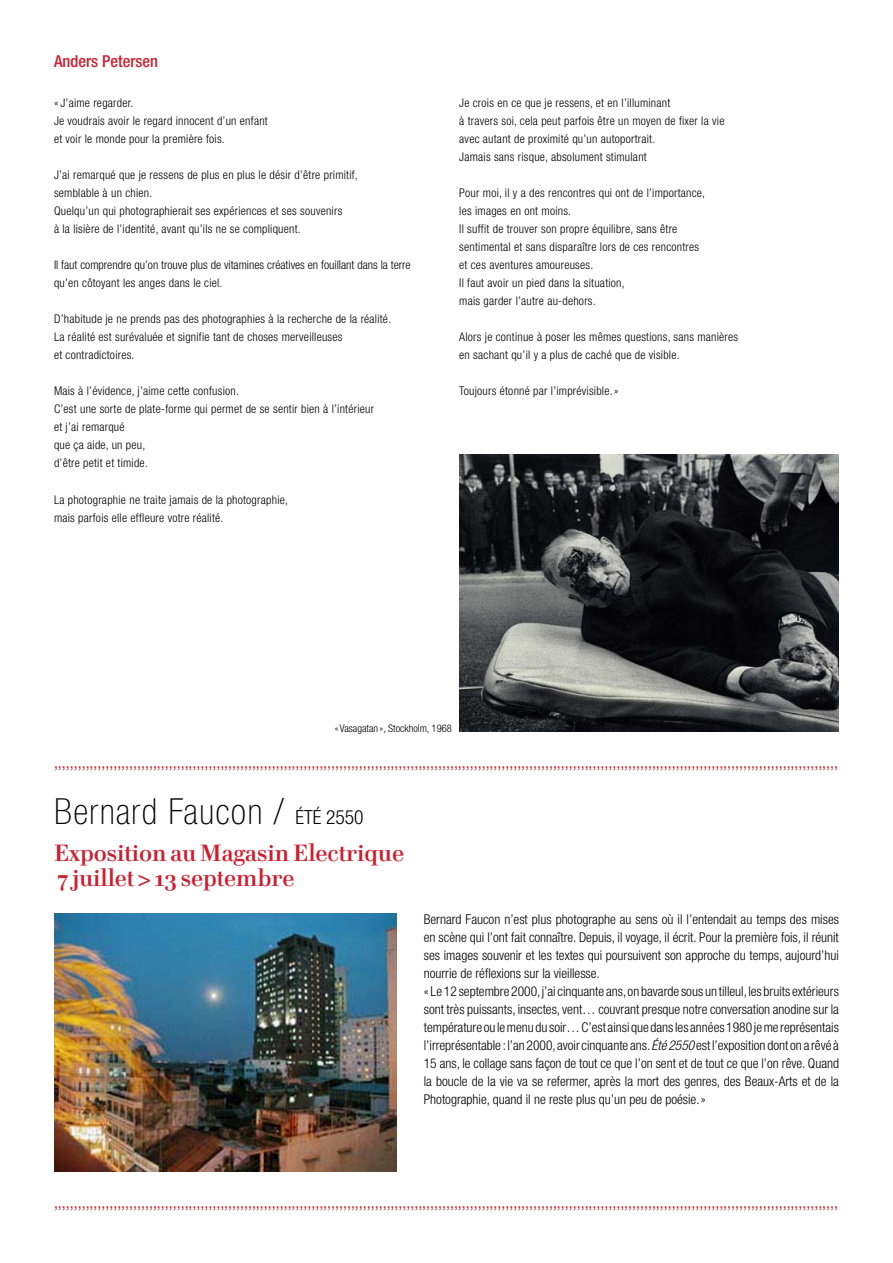
<style>
.page{position:relative;width:893px;height:1263px;background:#fff}
.page>*{position:absolute;margin:0;border:0;box-sizing:border-box;transform-origin:0 0}
.t1{font:100 condensed 36px "Helvetica Neue";letter-spacing:.04em;color:#000}
.t2{font:700 24px/25.5px "Cellini";color:#ce1f30}
.t3{font:condensed 16.5px "Helvetica Neue";color:#ce1f30}
.t4{font:500 condensed 16.5px "Helvetica Neue";color:#ce1f30}
.t5{font:300 condensed 13.5px/18px "Helvetica Neue";color:#000}
.t6{font:300 condensed 12px/18px "Helvetica Neue";letter-spacing:.02em;color:#000}
.t7{font:300 condensed 12px/18px "Helvetica Neue";color:#000}
.t8{font:300 condensed 10.5px "Helvetica Neue";color:#000}
.s1{font-weight:300;font-size:19.5px}
.s2{font-style:italic}
</style>
<div class="page">
<img style="left:459px;top:454px;width:380px;height:278px">
<img style="left:54px;top:914px;width:343px;height:257px">
<h3 class="t4" style="left:54px;top:51px;width:106px">Anders Petersen</h3>
<p class="t6" style="left:54px;top:94px;width:215px">« J’aime regarder.<br>Je voudrais avoir le regard innocent d’un enfant et voir le monde pour la première fois.</p>
<p class="t6" style="left:54px;top:166px;width:305px">J’ai remarqué que je ressens de plus en plus le désir d’être primitif, semblable à un chien.<br>Quelqu’un qui photographierait ses expériences et ses souvenirs<br>à la lisière de l’identité, avant qu’ils ne se compliquent.</p>
<p class="t7" style="left:54px;top:256px;width:358px">Il faut comprendre qu’on trouve plus de vitamines créatives en fouillant dans la terre qu’en côtoyant les anges dans le ciel.</p>
<p class="t6" style="left:54px;top:310px;width:339px">D’habitude je ne prends pas des photographies à la recherche de la réalité.<br>La réalité est surévaluée et signifie tant de choses merveilleuses<br>et contradictoires.</p>
<p class="t6" style="left:54px;top:382px;width:322px">Mais à l’évidence, j’aime cette confusion.<br>C’est une sorte de plate-forme qui permet de se sentir bien à l’intérieur et j’ai remarqué<br>que ça aide, un peu,<br>d’être petit et timide.</p>
<p class="t6" style="left:54px;top:490px;width:236px">La photographie ne traite jamais de la photographie, mais parfois elle effleure votre réalité.</p>
<p class="t6" style="left:459px;top:94px;width:267px">Je crois en ce que je ressens, et en l’illuminant<br>à travers soi, cela peut parfois être un moyen de fixer la vie avec autant de proximité qu’un autoportrait.<br>Jamais sans risque, absolument stimulant</p>
<p class="t6" style="left:459px;top:184px;width:247px">Pour moi, il y a des rencontres qui ont de l’importance, les images en ont moins.<br>Il suffit de trouver son propre équilibre, sans être sentimental et sans disparaître lors de ces rencontres et ces aventures amoureuses.<br>Il faut avoir un pied dans la situation,<br>mais garder l’autre au-dehors.</p>
<p class="t6" style="left:459px;top:328px;width:280px">Alors je continue à poser les mêmes questions, sans manières en sachant qu’il y a plus de caché que de visible.</p>
<p class="t6" style="left:459px;top:382px;width:161px">Toujours étonné par l’imprévisible.»</p>
<p class="t8" style="left:335px;top:722px;width:118px">«Vasagatan », Stockholm, 1968</p>
<h3 class="t3" style="left:54px;top:752px;width:786px">,,,,,,,,,,,,,,,,,,,,,,,,,,,,,,,,,,,,,,,,,,,,,,,,,,,,,,,,,,,,,,,,,,,,,,,,,,,,,,,,,,,,,,,,,,,,,,,,,,,,,,,,,,,,,,,,,,,,,,,,,,,,,,,,,,,,,,,,,,,,,,,,,,,,,,,,,,,,,,,,,,,,,,,,,,,,,,,,,,,,,,,,,,,,,,,,,,,,,,</h3>
<h1 class="t1" style="left:54px;top:791px;width:311px">Bernard Faucon / <span class="s1">ÉTÉ 2550</span></h1>
<h2 class="t2" style="left:54px;top:839px;width:352px">Exposition au Magasin Electrique<br>7 juillet &gt; 13 septembre</h2>
<p class="t5" style="left:424px;top:910px;width:417px">Bernard Faucon n’est plus photographe au sens où il l’entendait au temps des mises en scène qui l’ont fait connaître. Depuis, il voyage, il écrit. Pour la première fois, il réunit ses images souvenir et les textes qui poursuivent son approche du temps, aujourd’hui nourrie de réflexions sur la vieillesse.<br>« Le 12 septembre 2000, j’ai cinquante ans, on bavarde sous un tilleul, les bruits extérieurs sont très puissants, insectes, vent… couvrant presque notre conversation anodine sur la température ou le menu du soir… C’est ainsi que dans les années 1980 je me représentais l’irreprésentable : l’an 2000, avoir cinquante ans. <span class="s2">Été 2550</span> est l’exposition dont on a rêvé à 15 ans, le collage sans façon de tout ce que l’on sent et de tout ce que l’on rêve. Quand la boucle de la vie va se refermer, après la mort des genres, des Beaux-Arts et de la Photographie, quand il ne reste plus qu’un peu de poésie.»</p>
<h3 class="t3" style="left:54px;top:1192px;width:786px">,,,,,,,,,,,,,,,,,,,,,,,,,,,,,,,,,,,,,,,,,,,,,,,,,,,,,,,,,,,,,,,,,,,,,,,,,,,,,,,,,,,,,,,,,,,,,,,,,,,,,,,,,,,,,,,,,,,,,,,,,,,,,,,,,,,,,,,,,,,,,,,,,,,,,,,,,,,,,,,,,,,,,,,,,,,,,,,,,,,,,,,,,,,,,,,,,,,,,,</h3>
</div>
